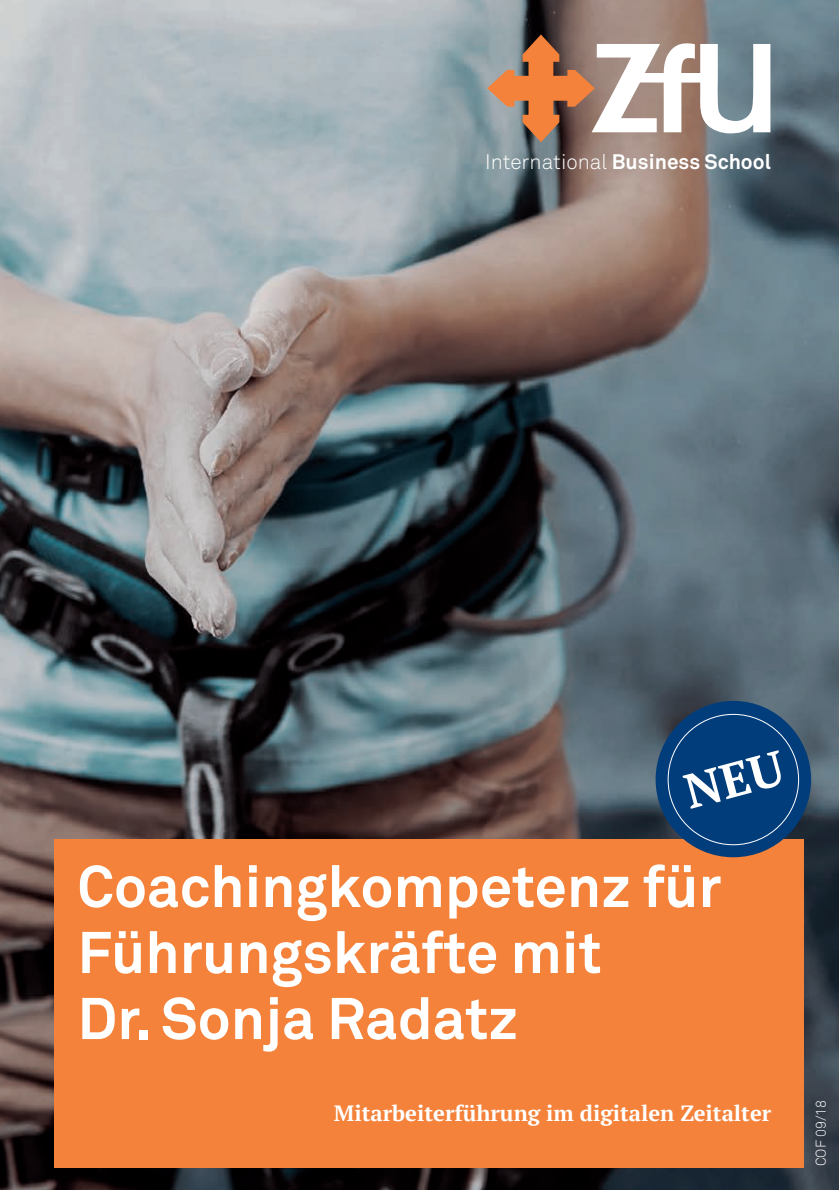
<style>
.page{position:relative;width:839px;height:1190px;background:#fff}
.page>*{position:absolute;margin:0;border:0;box-sizing:border-box;transform-origin:0 0}
.zfu_-_Lauftext{font:700 58px/66px "Akkurat Office";color:#fff}
.t1{font:700 22px "PT Serif";color:#fff}
.t2{font:700 20.8px "Akkurat";color:#fff}
.x_Text_klein{font:300 14px "Akkurat";color:#fff}
.s1{font-weight:300}
</style>
<div class="page">
<img style="left:0;top:0;width:838px;height:1190px">
<div style="left:55px;top:839px;width:748px;height:328px;background:#f4823a"></div>
<div style="left:655px;top:701px;width:155px;height:156px;background:#013c7b;border-radius:50%"></div>
<svg style="left:487px;top:34px;width:283px;height:108px"></svg>
<p class="t2" style="left:485px;top:149px;width:287px"><span class="s1">International</span> Business School</p>
<p class="zfu_-_Lauftext" style="left:77px;top:854px;width:645px">Coachingkompetenz für<br>Führungskräfte mit<br>Dr. Sonja Radatz</p>
<p class="t1" style="left:334px;top:1098px;width:438px">Mitarbeiterführung im digitalen Zeitalter</p>
<p class="x_Text_klein" style="left:812px;top:1166px;width:68px;rotate:-90deg">COF 09/18</p>
</div>
